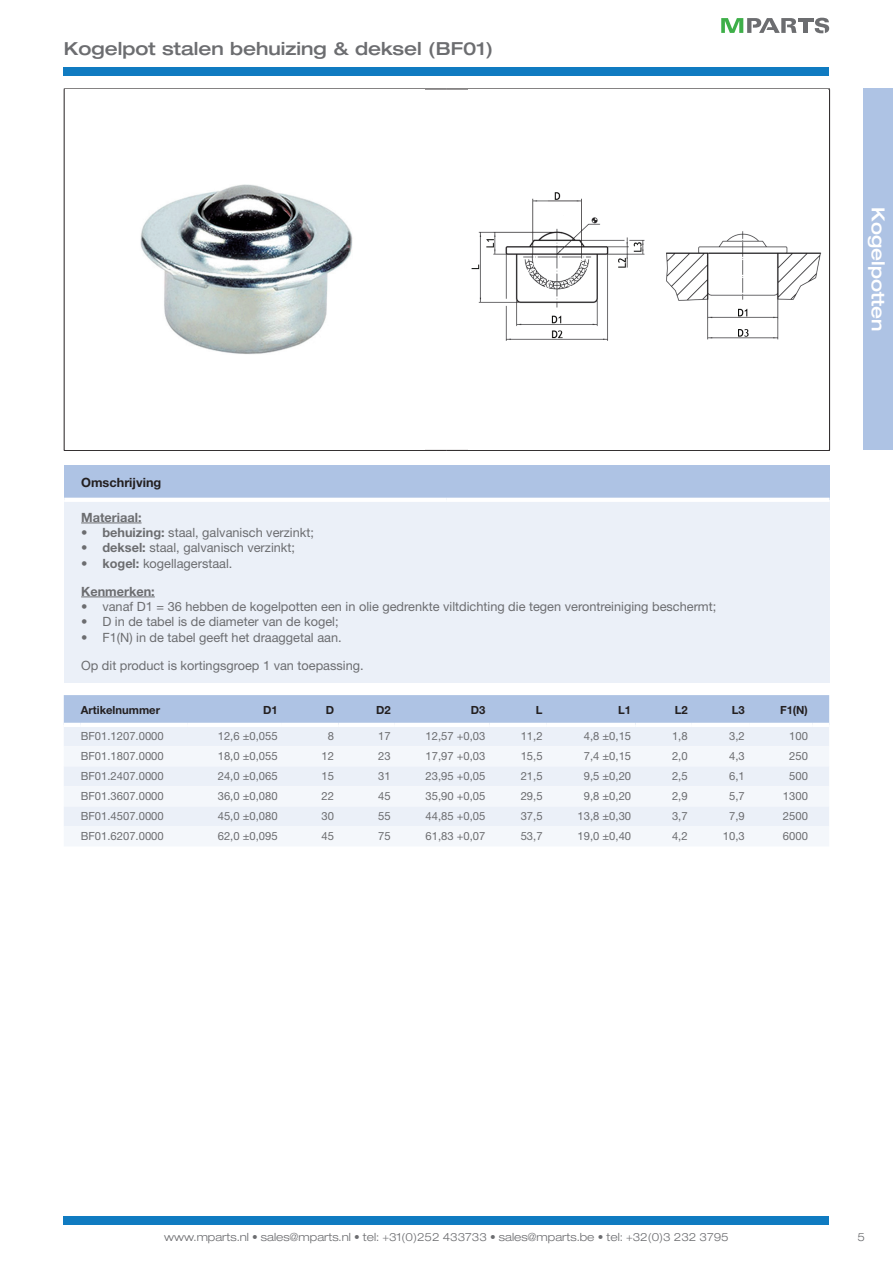
<style>
.page{position:relative;width:893px;height:1263px;background:#fff}
.page>*{position:absolute;margin:0;border:0;box-sizing:border-box;transform-origin:0 0}
.articlegroup{font:500 expanded 18px "Helvetica Neue LT Std";color:#6c6d70}
.mp_header_rp{font:500 expanded 18px "Helvetica Neue LT Std";color:#fff}
.articlegroup_descr{font:12.75px "Helvetica Neue LT Std";color:#6c6d70}
.articlegroup_descr-2{font:700 12.75px "Helvetica Neue LT Std";color:#6c6d70}
.articlegroup_descr_t{font:700 12.75px "Helvetica Neue LT Std";color:#231f20}
.cell_r{font:11.25px "Helvetica Neue LT Std";color:#6c6d70}
.mp_footer_rp{font:300 expanded 11.25px "Helvetica Neue LT Std";color:#6c6d70}
.cell_l{font:11.25px "Helvetica Neue LT Std";color:#6c6d70}
.cell_h_r{font:700 11.25px "Helvetica Neue LT Std";color:#231f20}
.cell_h_l{font:700 11.25px "Helvetica Neue LT Std";color:#231f20}
.mp_pagnum_rp{font:300 expanded 11.25px "Helvetica Neue LT Std";color:#6c6d70}
.s1{font-weight:700}
</style>
<div class="page">
<svg style="left:721px;top:18px;width:76px;height:15px"></svg>
<div style="left:803px;top:23px;width:5px;height:10px;background:#6c6d70"></div>
<hr style="left:798px;top:18px;width:15px;height:3px;background:#6c6d70">
<svg style="left:815px;top:18px;width:14px;height:15px"></svg>
<div style="left:64px;top:1216px;width:765px;height:9px;background:#107bc1"></div>
<div style="left:863px;top:88px;width:30px;height:362px;background:#aec3e4"></div>
<div style="left:64px;top:67px;width:765px;height:8px;background:#107bc1"></div>
<div style="left:64px;top:466px;width:766px;height:34px;background:#aec3e4"></div>
<div style="left:64px;top:500px;width:766px;height:182px;background:#ebf0f8"></div>
<hr style="left:64px;top:89px;width:383px;height:1px;background:#231f20">
<hr style="left:64px;top:89px;width:1px;height:361px;background:#231f20">
<hr style="left:447px;top:89px;width:383px;height:1px;background:#231f20">
<hr style="left:829px;top:89px;width:1px;height:361px;background:#231f20">
<hr style="left:64px;top:450px;width:383px;height:1px;background:#231f20">
<hr style="left:447px;top:450px;width:383px;height:1px;background:#231f20">
<hr style="left:64px;top:498px;width:383px;height:4px;background:#fff">
<hr style="left:447px;top:498px;width:383px;height:4px;background:#fff">
<img style="left:140px;top:184px;width:213px;height:170px">
<img style="left:471px;top:192px;width:351px;height:149px">
<hr style="left:81px;top:523px;width:61px;height:1px;background:#6c6d70">
<hr style="left:81px;top:597px;width:74px;height:1px;background:#6c6d70">
<div style="left:64px;top:695px;width:765px;height:28px;background:#aec3e4"></div>
<div style="left:64px;top:727px;width:765px;height:19px;background:#ebf0f8"></div>
<svg style="left:64px;top:747px;width:765px;height:99px;fill:#f4f7fb"></svg>
<p class="articlegroup" style="left:64px;top:38px;width:431px">Kogelpot stalen behuizing &amp; deksel (BF01)</p>
<p class="articlegroup_descr_t" style="left:81px;top:475px;width:82px">Omschrijving</p>
<p class="articlegroup_descr-2" style="left:81px;top:509px;width:62px">Materiaal:</p>
<p class="articlegroup_descr" style="left:81px;top:525px;width:234px">• <span class="s1">behuizing:</span> staal, galvanisch verzinkt;</p>
<p class="articlegroup_descr" style="left:81px;top:540px;width:215px">• <span class="s1">deksel:</span> staal, galvanisch verzinkt;</p>
<p class="articlegroup_descr" style="left:81px;top:555px;width:153px">• <span class="s1">kogel:</span> kogellagerstaal.</p>
<p class="articlegroup_descr-2" style="left:81px;top:583px;width:75px">Kenmerken:</p>
<p class="articlegroup_descr" style="left:81px;top:599px;width:637px">• vanaf D1 = 36 hebben de kogelpotten een in olie gedrenkte viltdichting die tegen verontreiniging beschermt;</p>
<p class="articlegroup_descr" style="left:81px;top:614px;width:259px">• D in de tabel is de diameter van de kogel;</p>
<p class="articlegroup_descr" style="left:81px;top:629px;width:262px">• F1(N) in de tabel geeft het draaggetal aan.</p>
<p class="articlegroup_descr" style="left:81px;top:657px;width:284px">Op dit product is kortingsgroep 1 van toepassing.</p>
<p class="cell_h_l" style="left:81px;top:703px;width:81px">Artikelnummer</p>
<p class="cell_h_r" style="left:263px;top:703px;width:16px">D1</p>
<p class="cell_h_r" style="left:326px;top:703px;width:10px">D</p>
<p class="cell_h_r" style="left:376px;top:703px;width:16px">D2</p>
<p class="cell_h_r" style="left:471px;top:703px;width:16px">D3</p>
<p class="cell_h_r" style="left:536px;top:703px;width:8px">L</p>
<p class="cell_h_r" style="left:618px;top:703px;width:14px">L1</p>
<p class="cell_h_r" style="left:675px;top:703px;width:14px">L2</p>
<p class="cell_h_r" style="left:732px;top:703px;width:14px">L3</p>
<p class="cell_h_r" style="left:780px;top:703px;width:29px">F1(N)</p>
<p class="cell_l" style="left:81px;top:729px;width:84px">BF01.1207.0000</p>
<p class="cell_r" style="left:218px;top:729px;width:61px">12,6 ±0,055</p>
<p class="cell_r" style="left:328px;top:729px;width:8px">8</p>
<p class="cell_r" style="left:378px;top:729px;width:14px">17</p>
<p class="cell_r" style="left:426px;top:729px;width:61px">12,57 +0,03</p>
<p class="cell_r" style="left:521px;top:729px;width:23px">11,2</p>
<p class="cell_r" style="left:584px;top:729px;width:49px">4,8 ±0,15</p>
<p class="cell_r" style="left:672px;top:729px;width:17px">1,8</p>
<p class="cell_r" style="left:729px;top:729px;width:17px">3,2</p>
<p class="cell_r" style="left:789px;top:729px;width:20px">100</p>
<p class="cell_l" style="left:81px;top:750px;width:84px">BF01.1807.0000</p>
<p class="cell_r" style="left:218px;top:750px;width:61px">18,0 ±0,055</p>
<p class="cell_r" style="left:322px;top:750px;width:14px">12</p>
<p class="cell_r" style="left:378px;top:750px;width:14px">23</p>
<p class="cell_r" style="left:426px;top:750px;width:61px">17,97 +0,03</p>
<p class="cell_r" style="left:521px;top:750px;width:23px">15,5</p>
<p class="cell_r" style="left:584px;top:750px;width:49px">7,4 ±0,15</p>
<p class="cell_r" style="left:672px;top:750px;width:17px">2,0</p>
<p class="cell_r" style="left:729px;top:750px;width:17px">4,3</p>
<p class="cell_r" style="left:789px;top:750px;width:20px">250</p>
<p class="cell_l" style="left:81px;top:770px;width:84px">BF01.2407.0000</p>
<p class="cell_r" style="left:218px;top:770px;width:61px">24,0 ±0,065</p>
<p class="cell_r" style="left:322px;top:770px;width:14px">15</p>
<p class="cell_r" style="left:378px;top:770px;width:14px">31</p>
<p class="cell_r" style="left:426px;top:770px;width:61px">23,95 +0,05</p>
<p class="cell_r" style="left:521px;top:770px;width:23px">21,5</p>
<p class="cell_r" style="left:584px;top:770px;width:49px">9,5 ±0,20</p>
<p class="cell_r" style="left:672px;top:770px;width:17px">2,5</p>
<p class="cell_r" style="left:729px;top:770px;width:17px">6,1</p>
<p class="cell_r" style="left:789px;top:770px;width:20px">500</p>
<p class="cell_l" style="left:81px;top:790px;width:84px">BF01.3607.0000</p>
<p class="cell_r" style="left:218px;top:790px;width:61px">36,0 ±0,080</p>
<p class="cell_r" style="left:322px;top:790px;width:14px">22</p>
<p class="cell_r" style="left:378px;top:790px;width:14px">45</p>
<p class="cell_r" style="left:426px;top:790px;width:61px">35,90 +0,05</p>
<p class="cell_r" style="left:521px;top:790px;width:23px">29,5</p>
<p class="cell_r" style="left:584px;top:790px;width:49px">9,8 ±0,20</p>
<p class="cell_r" style="left:672px;top:790px;width:17px">2,9</p>
<p class="cell_r" style="left:729px;top:790px;width:17px">5,7</p>
<p class="cell_r" style="left:783px;top:790px;width:27px">1300</p>
<p class="cell_l" style="left:81px;top:810px;width:84px">BF01.4507.0000</p>
<p class="cell_r" style="left:218px;top:810px;width:61px">45,0 ±0,080</p>
<p class="cell_r" style="left:322px;top:810px;width:14px">30</p>
<p class="cell_r" style="left:378px;top:810px;width:14px">55</p>
<p class="cell_r" style="left:426px;top:810px;width:61px">44,85 +0,05</p>
<p class="cell_r" style="left:521px;top:810px;width:23px">37,5</p>
<p class="cell_r" style="left:577px;top:810px;width:55px">13,8 ±0,30</p>
<p class="cell_r" style="left:672px;top:810px;width:17px">3,7</p>
<p class="cell_r" style="left:729px;top:810px;width:17px">7,9</p>
<p class="cell_r" style="left:783px;top:810px;width:27px">2500</p>
<p class="cell_l" style="left:81px;top:830px;width:84px">BF01.6207.0000</p>
<p class="cell_r" style="left:218px;top:830px;width:61px">62,0 ±0,095</p>
<p class="cell_r" style="left:322px;top:830px;width:14px">45</p>
<p class="cell_r" style="left:378px;top:830px;width:14px">75</p>
<p class="cell_r" style="left:426px;top:830px;width:61px">61,83 +0,07</p>
<p class="cell_r" style="left:521px;top:830px;width:23px">53,7</p>
<p class="cell_r" style="left:577px;top:830px;width:55px">19,0 ±0,40</p>
<p class="cell_r" style="left:672px;top:830px;width:17px">4,2</p>
<p class="cell_r" style="left:723px;top:830px;width:23px">10,3</p>
<p class="cell_r" style="left:783px;top:830px;width:27px">6000</p>
<p class="mp_header_rp" style="left:889px;top:207px;width:126px;rotate:90deg">Kogelpotten</p>
<p class="mp_footer_rp" style="left:164px;top:1230px;width:566px">www.mparts.nl • sales@mparts.nl • tel: +31(0)252 433733 • sales@mparts.be • tel: +32(0)3 232 3795</p>
<p class="mp_pagnum_rp" style="left:857px;top:1230px;width:9px">5</p>
</div>
